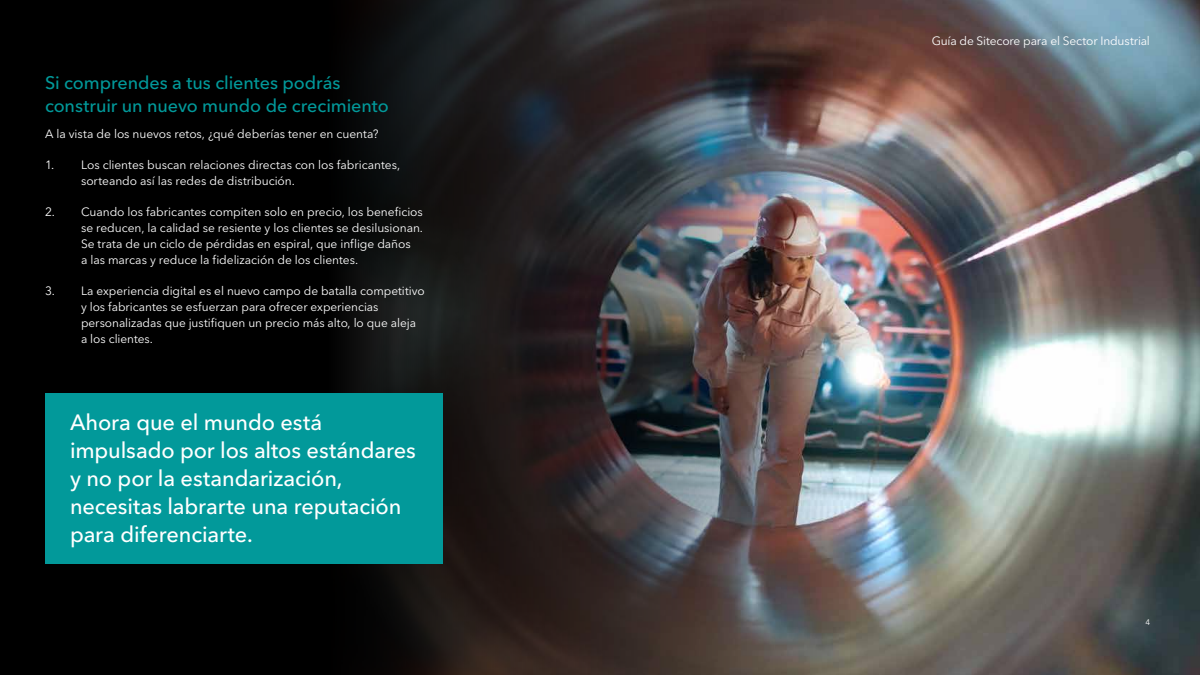
<style>
.page{position:relative;width:1200px;height:675px;background:#fff}
.page>*{position:absolute;margin:0;border:0;box-sizing:border-box;transform-origin:0 0}
.t1{font:500 22px/28px "Avenir Next LT Pro";letter-spacing:-.005em;color:#fff}
.t2{font:500 18px/23px "Avenir Next LT Pro";letter-spacing:-.005em;color:#02999a}
.t3{font:12px/16px "Avenir Next LT Pro";letter-spacing:-.005em;color:#fff}
.t4{font:8px "Avenir Next LT Pro";color:#fff}
</style>
<div class="page">
<img style="left:854px;top:0;width:346px;height:675px">
<img style="left:0;top:0;width:854px;height:675px">
<div style="left:45px;top:394px;width:397px;height:170px;background:#02999a"></div>
<h2 class="t2" style="left:45px;top:71px;width:345px">Si comprendes a tus clientes podrás construir un nuevo mundo de crecimiento</h2>
<p class="t3" style="left:45px;top:126px;width:335px">A la vista de los nuevos retos, ¿qué deberías tener en cuenta?</p>
<p class="t3" style="left:81px;top:157px;width:321px;text-indent:-36px">1. Los clientes buscan relaciones directas con los fabricantes, sorteando así las redes de distribución.</p>
<p class="t3" style="left:81px;top:204px;width:344px;text-indent:-36px">2. Cuando los fabricantes compiten solo en precio, los beneficios se reducen, la calidad se resiente y los clientes se desilusionan.<br>Se trata de un ciclo de pérdidas en espiral, que inflige daños<br>a las marcas y reduce la fidelización de los clientes.</p>
<p class="t3" style="left:81px;top:283px;width:345px;text-indent:-36px">3. La experiencia digital es el nuevo campo de batalla competitivo y los fabricantes se esfuerzan para ofrecer experiencias personalizadas que justifiquen un precio más alto, lo que aleja a los clientes.</p>
<h1 class="t1" style="left:70px;top:408px;width:347px">Ahora que el mundo está impulsado por los altos estándares y no por la estandarización, necesitas labrarte una reputación para diferenciarte.</h1>
<p class="t3" style="left:932px;top:32px;width:220px">Guía de Sitecore para el Sector Industrial</p>
<p class="t4" style="left:1145px;top:617px;width:6px">4</p>
</div>
